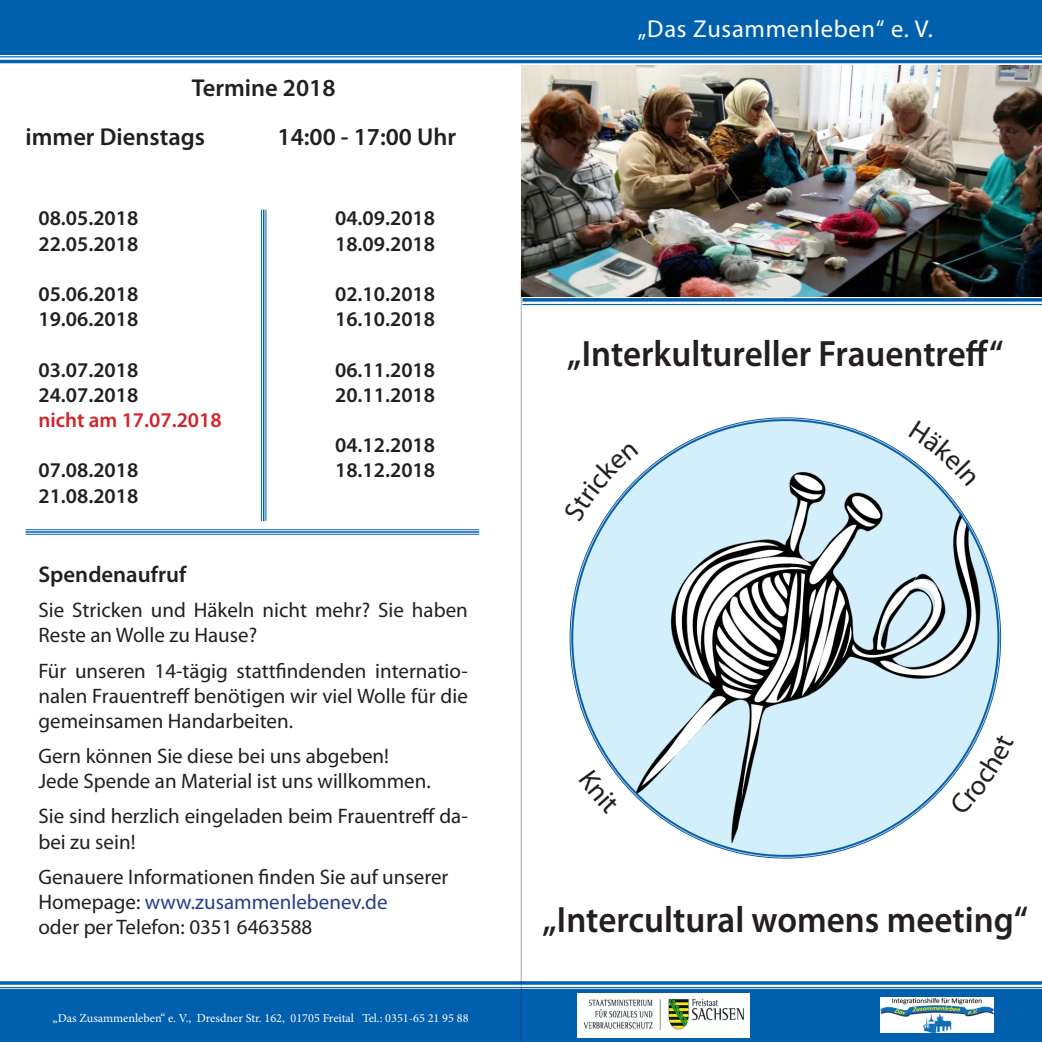
<style>
.page{position:relative;width:1042px;height:1042px;background:#fff}
.page>*{position:absolute;margin:0;border:0;box-sizing:border-box;transform-origin:0 0}
.t1{font:600 36.75px "Myriad Pro";color:#231f20;scale:.95 1}
.t2{font:600 24.5px "Myriad Pro";color:#231f20}
.t3{font:24.5px "Myriad Pro";letter-spacing:.03em;color:#fff}
.t4{font:600 22.75px "Myriad Pro";color:#231f20}
.t5{font:21px/25.2px "Myriad Pro";color:#231f20}
.t6{font:600 21px "Myriad Pro";color:#231f20}
.t7{font:600 21px "Myriad Pro";color:#d1232a}
.t8{font:12.25px "Minion Pro";color:#fff}
.s1{color:#253f8e}
</style>
<div class="page">
<div style="left:0;top:989px;width:1042px;height:53px;background:#0160ae"></div>
<hr style="left:0;top:981px;width:1042px;height:3px;background:#0160ae">
<hr style="left:0;top:987px;width:1042px;height:1px;background:#0160ae">
<svg style="left:521px;top:296px;width:521px;height:746px"></svg>
<div style="left:571px;top:419px;width:428px;height:437px;background:#d4effc;border-radius:50%"></div>
<img style="left:636px;top:472px;width:363px;height:371px">
<div style="left:0;top:0;width:1042px;height:55px;background:#0160ae"></div>
<hr style="left:0;top:56px;width:1042px;height:1px;background:#0160ae">
<hr style="left:0;top:60px;width:1042px;height:3px;background:#0160ae">
<img style="left:521px;top:66px;width:521px;height:230px">
<hr style="left:265px;top:210px;width:1px;height:311px;background:#0160ae">
<hr style="left:263px;top:210px;width:1px;height:311px;background:#0160ae">
<hr style="left:261px;top:210px;width:1px;height:311px;background:#0160ae">
<hr style="left:26px;top:529px;width:453px;height:1px;background:#0160ae">
<hr style="left:26px;top:531px;width:453px;height:2px;background:#0160ae">
<hr style="left:26px;top:534px;width:453px;height:1px;background:#0160ae">
<img style="left:880px;top:997px;width:113px;height:36px">
<img style="left:577px;top:993px;width:173px;height:45px">
<svg style="left:563px;top:442px;width:75px;height:80px"></svg>
<svg style="left:908px;top:421px;width:69px;height:65px"></svg>
<svg style="left:579px;top:769px;width:40px;height:45px"></svg>
<svg style="left:949px;top:734px;width:65px;height:81px"></svg>
<p class="t2" style="left:192px;top:72px;width:145px">Termine 2018</p>
<p class="t2" style="left:26px;top:122px;width:181px">immer Dienstags</p>
<p class="t2" style="left:278px;top:122px;width:180px">14:00 - 17:00 Uhr</p>
<p class="t6" style="left:38px;top:205px;width:101px">08.05.2018</p>
<p class="t6" style="left:38px;top:230px;width:101px">22.05.2018</p>
<p class="t6" style="left:38px;top:281px;width:101px">05.06.2018</p>
<p class="t6" style="left:38px;top:306px;width:101px">19.06.2018</p>
<p class="t6" style="left:38px;top:356px;width:101px">03.07.2018</p>
<p class="t6" style="left:38px;top:381px;width:101px">24.07.2018</p>
<p class="t7" style="left:38px;top:407px;width:185px">nicht am 17.07.2018</p>
<p class="t6" style="left:38px;top:457px;width:101px">07.08.2018</p>
<p class="t6" style="left:38px;top:482px;width:101px">21.08.2018</p>
<p class="t6" style="left:335px;top:205px;width:101px">04.09.2018</p>
<p class="t6" style="left:335px;top:230px;width:101px">18.09.2018</p>
<p class="t6" style="left:335px;top:281px;width:101px">02.10.2018</p>
<p class="t6" style="left:335px;top:306px;width:101px">16.10.2018</p>
<p class="t6" style="left:335px;top:356px;width:101px">06.11.2018</p>
<p class="t6" style="left:335px;top:381px;width:101px">20.11.2018</p>
<p class="t6" style="left:335px;top:432px;width:101px">04.12.2018</p>
<p class="t6" style="left:335px;top:457px;width:101px">18.12.2018</p>
<p class="t4" style="left:38px;top:560px;width:149px">Spendenaufruf</p>
<p class="t5" style="left:38px;top:597px;width:431px">Sie Stricken und Häkeln nicht mehr? Sie haben<br>Reste an Wolle zu Hause?</p>
<p class="t5" style="left:38px;top:657px;width:431px;text-align:justify">Für unseren 14-tägig stattfindenden internatio&shy;nalen Frauentreff benötigen wir viel Wolle für die gemeinsamen Handarbeiten.</p>
<p class="t5" style="left:38px;top:743px;width:352px">Gern können Sie diese bei uns abgeben!</p>
<p class="t5" style="left:38px;top:768px;width:394px">Jede Spende an Material ist uns willkommen.</p>
<p class="t5" style="left:38px;top:803px;width:431px">Sie sind herzlich eingeladen beim Frauentreff da&shy;bei zu sein!</p>
<p class="t5" style="left:38px;top:864px;width:411px">Genauere Informationen finden Sie auf unserer<br>Homepage: <span class="s1">www.zusammenlebenev.de</span></p>
<p class="t5" style="left:38px;top:914px;width:275px">oder per Telefon: 0351 6463588</p>
<p class="t8" style="left:53px;top:1009px;width:417px">„Das Zusammenleben“ e. V., Dresdner Str. 162, 01705 Freital Tel.: 0351-65 21 95 88</p>
<p class="t3" style="left:638px;top:14px;width:297px">„Das Zusammenleben“ e. V.</p>
<p class="t1" style="left:567px;top:330px;width:461px">„Interkultureller Frauentreff“</p>
<p class="t1" style="left:542px;top:896px;width:513px">„Intercultural womens meeting“</p>
</div>
